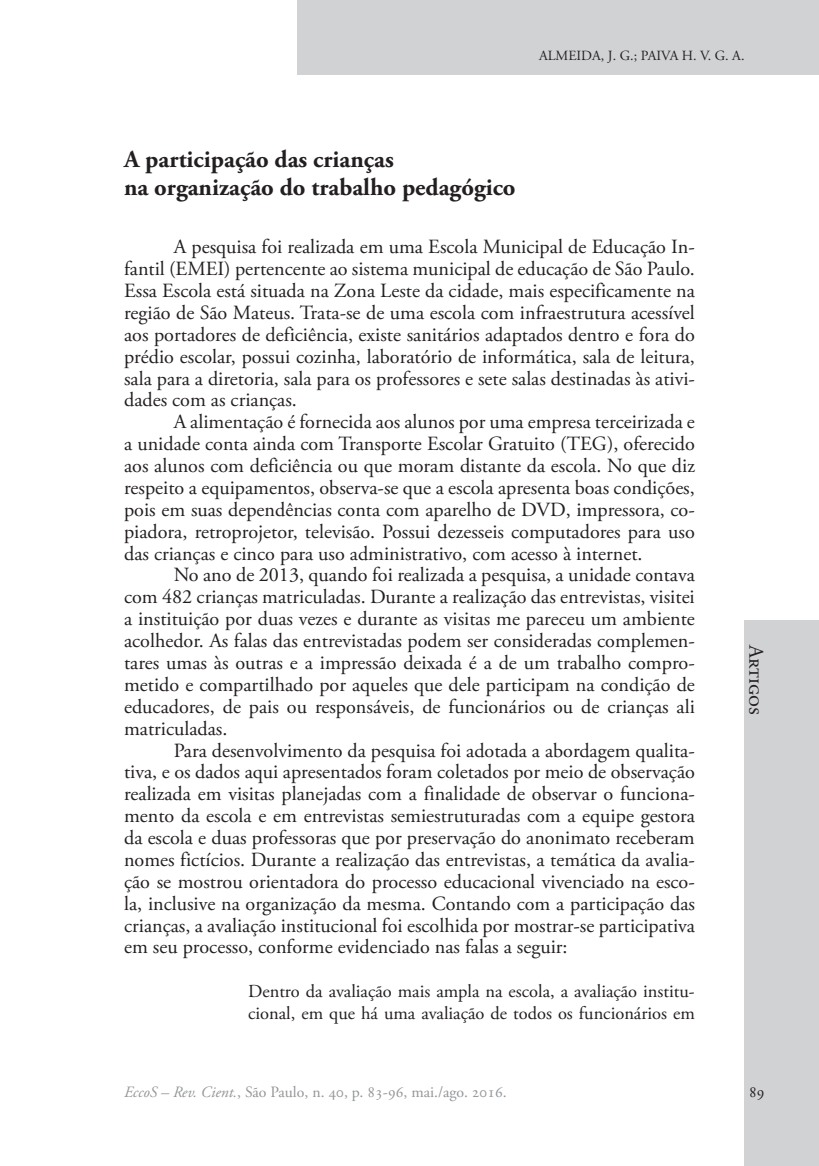
<style>
.page{position:relative;width:819px;height:1166px;background:#fff}
.page>*{position:absolute;margin:0;border:0;box-sizing:border-box;transform-origin:0 0}
.t1{font:700 24.5px/28px "Adobe Garamond Pro";color:#231f20}
.t2{font:21px "Adobe Garamond Pro";color:#231f20}
.t3{font:20.12px/21.9px "Adobe Garamond Pro";color:#231f20;text-align:justify}
.t4{font:18.38px/21.9px "Adobe Garamond Pro";color:#231f20}
.t5{font:15.75px "Adobe Garamond Pro";color:#939598}
.t6{font:15.75px "Adobe Garamond Pro";color:#231f20}
.t7{font:14px "Adobe Garamond Pro";color:#231f20}
.s1{font-style:italic}
</style>
<div class="page">
<div style="left:298px;top:0;width:521px;height:74px;background:#d1d2d4"></div>
<div style="left:744px;top:620px;width:75px;height:546px;background:#d1d2d4"></div>
<p class="t7" style="left:539px;top:47px;width:207px">ALMEIDA, J. G.; PAIVA H. V. G. A.</p>
<p class="t1" style="left:124px;top:145px;width:393px">A participação das crianças<br>na organização do trabalho pedagógico</p>
<p class="t3" style="left:124px;top:237px;width:572px;text-indent:50px">A pesquisa foi realizada em uma Escola Municipal de Educação In&shy;fantil (EMEI) pertencente ao sistema municipal de educação de São Paulo.<br>Essa Escola está situada na Zona Leste da cidade, mais especificamente na região de São Mateus. Trata-se de uma escola com infraestrutura acessível aos portadores de deficiência, existe sanitários adaptados dentro e fora do prédio escolar, possui cozinha, laboratório de informática, sala de leitura, sala para a diretoria, sala para os professores e sete salas destinadas às ativi&shy;dades com as crianças.</p>
<p class="t3" style="left:124px;top:412px;width:572px;text-indent:50px">A alimentação é fornecida aos alunos por uma empresa terceirizada e a unidade conta ainda com Transporte Escolar Gratuito (TEG), oferecido aos alunos com deficiência ou que moram distante da escola. No que diz respeito a equipamentos, observa-se que a escola apresenta boas condições, pois em suas dependências conta com aparelho de DVD, impressora, co&shy;piadora, retroprojetor, televisão. Possui dezesseis computadores para uso das crianças e cinco para uso administrativo, com acesso à internet.</p>
<p class="t3" style="left:124px;top:565px;width:572px;text-indent:50px">No ano de 2013, quando foi realizada a pesquisa, a unidade contava com 482 crianças matriculadas. Durante a realização das entrevistas, visitei a instituição por duas vezes e durante as visitas me pareceu um ambiente acolhedor. As falas das entrevistadas podem ser consideradas complemen&shy;tares umas às outras e a impressão deixada é a de um trabalho compro&shy;metido e compartilhado por aqueles que dele participam na condição de educadores, de pais ou responsáveis, de funcionários ou de crianças ali matriculadas.</p>
<p class="t3" style="left:124px;top:740px;width:572px;text-indent:50px">Para desenvolvimento da pesquisa foi adotada a abordagem qualita&shy;tiva, e os dados aqui apresentados foram coletados por meio de observação realizada em visitas planejadas com a finalidade de observar o funciona&shy;mento da escola e em entrevistas semiestruturadas com a equipe gestora da escola e duas professoras que por preservação do anonimato receberam nomes fictícios. Durante a realização das entrevistas, a temática da avalia&shy;ção se mostrou orientadora do processo educacional vivenciado na esco&shy;la, inclusive na organização da mesma. Contando com a participação das crianças, a avaliação institucional foi escolhida por mostrar-se participativa em seu processo, conforme evidenciado nas falas a seguir:</p>
<p class="t4" style="left:248px;top:981px;width:448px">Dentro da avaliação mais ampla na escola, a avaliação institu&shy;cional, em que há uma avaliação de todos os funcionários em</p>
<p class="t2" style="left:768px;top:645px;width:71px;rotate:90deg">Artigos</p>
<p class="t2" style="left:768px;top:645px;width:101px;rotate:90deg">Expediente</p>
<p class="t5" style="left:124px;top:1083px;width:384px"><span class="s1">EccoS – Rev. Cient.</span>, São Paulo, n. 40, p. 83-96, mai./ago. 2016.</p>
<p class="t6" style="left:749px;top:1083px;width:17px">89</p>
</div>
